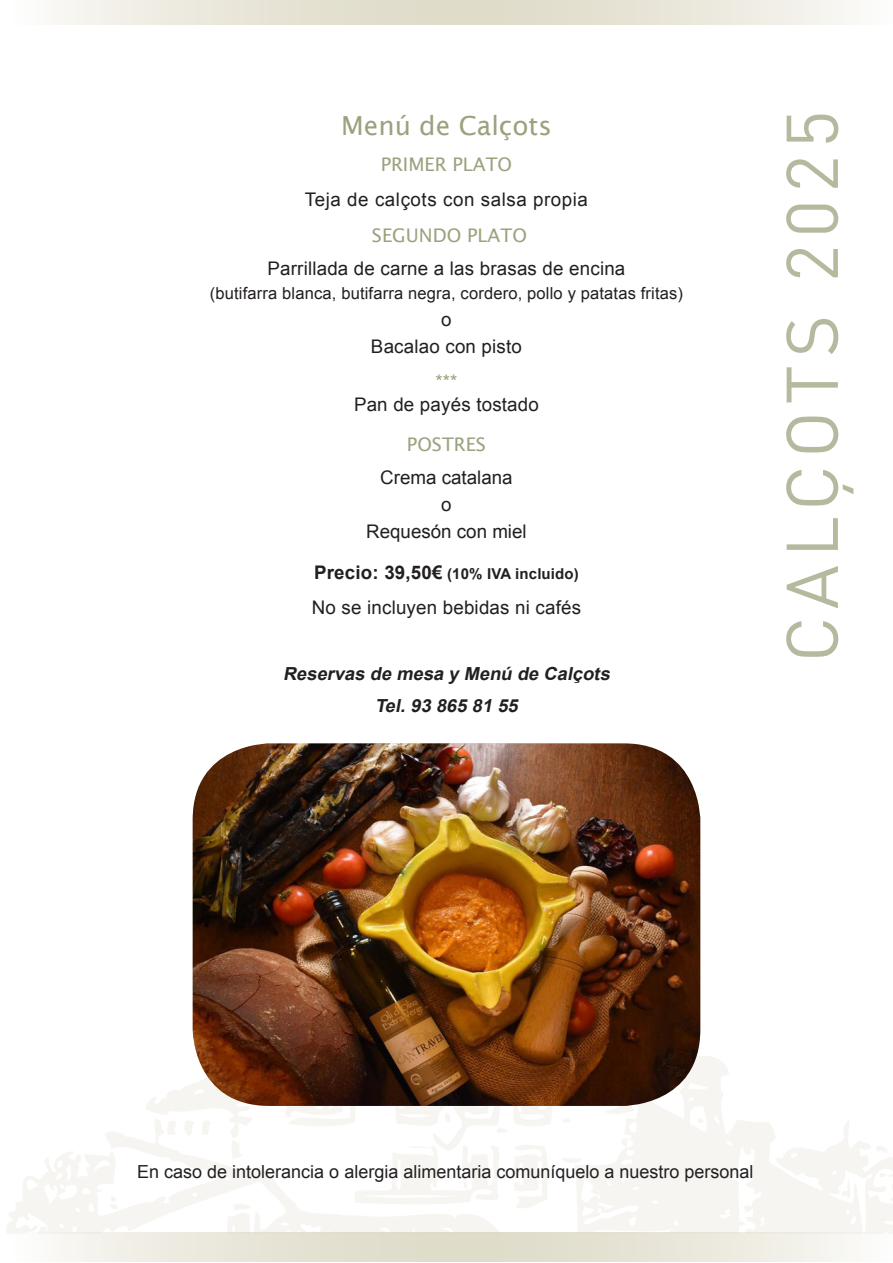
<style>
.page{position:relative;width:893px;height:1263px;background:#fff}
.page>*{position:absolute;margin:0;border:0;box-sizing:border-box;transform-origin:0 0}
._1Columne{font:72px "DIN Pro";letter-spacing:.1em;color:#b5b99e}
.Plats{font:26.25px "Lucida Sans";color:#99a37e}
.Text{font:18.75px "Arial";letter-spacing:.01em;color:#231f20}
.Plats_text_afegit{font:18.75px "Lucida Sans";color:#99a37e}
.Text-2{font:18.75px "Arial";letter-spacing:.03em;color:#231f20}
.Text-3{font:18.75px "Arial";color:#99a37e}
.t1{font:18px "Arial";color:#231f20}
.t2{font:italic 700 18px "Arial";color:#231f20}
.Text-4{font:16.5px "Arial";letter-spacing:.01em;color:#231f20}
.Text-5{font:700 15px "Arial";letter-spacing:.01em;color:#231f20}
.s1{font-size:18.75px}
</style>
<div class="page">
<svg style="left:55px;top:1235px;width:797px;height:26px;background:#e8e6d9"></svg>
<svg style="left:7px;top:982px;width:886px;height:253px"></svg>
<svg style="left:54px;top:0;width:797px;height:25px;background:#e8e6d9"></svg>
<img style="left:193px;top:743px;width:507px;height:363px">
<p class="Plats" style="left:341px;top:111px;width:212px">Menú de Calçots</p>
<p class="Plats_text_afegit" style="left:381px;top:154px;width:133px">PRIMER PLATO</p>
<p class="Text-2" style="left:305px;top:187px;width:285px">Teja de calçots con salsa propia</p>
<p class="Plats_text_afegit" style="left:372px;top:225px;width:156px">SEGUNDO PLATO</p>
<p class="Text" style="left:268px;top:256px;width:359px">Parrillada de carne a las brasas de encina</p>
<p class="Text-4" style="left:210px;top:282px;width:475px">(butifarra blanca, butifarra negra, cordero, pollo y patatas fritas)</p>
<p class="Text" style="left:441px;top:307px;width:12px">o</p>
<p class="Text" style="left:371px;top:334px;width:152px">Bacalao con pisto</p>
<p class="Text-3" style="left:435px;top:369px;width:24px">***</p>
<p class="Text" style="left:354px;top:392px;width:186px">Pan de payés tostado</p>
<p class="Plats_text_afegit" style="left:407px;top:433px;width:81px">POSTRES</p>
<p class="Text" style="left:380px;top:465px;width:134px">Crema catalana</p>
<p class="Text" style="left:441px;top:492px;width:12px">o</p>
<p class="Text" style="left:366px;top:519px;width:162px">Requesón con miel</p>
<p class="Text-5" style="left:314px;top:563px;width:266px"><span class="s1">Precio: 39,50€</span> (10% IVA incluido)</p>
<p class="Text" style="left:312px;top:595px;width:271px">No se incluyen bebidas ni cafés</p>
<p class="t2" style="left:283px;top:662px;width:333px">Reservas de mesa y Menú de Calçots</p>
<p class="t2" style="left:375px;top:693px;width:149px">Tel.93 865 81 55</p>
<p class="_1Columne" style="left:755px;top:662px;width:553px;rotate:-90deg">CALÇOTS 2025</p>
<p class="t1" style="left:137px;top:1160px;width:618px">En caso de intolerancia o alergia alimentaria comuníquelo a nuestro personal</p>
</div>
